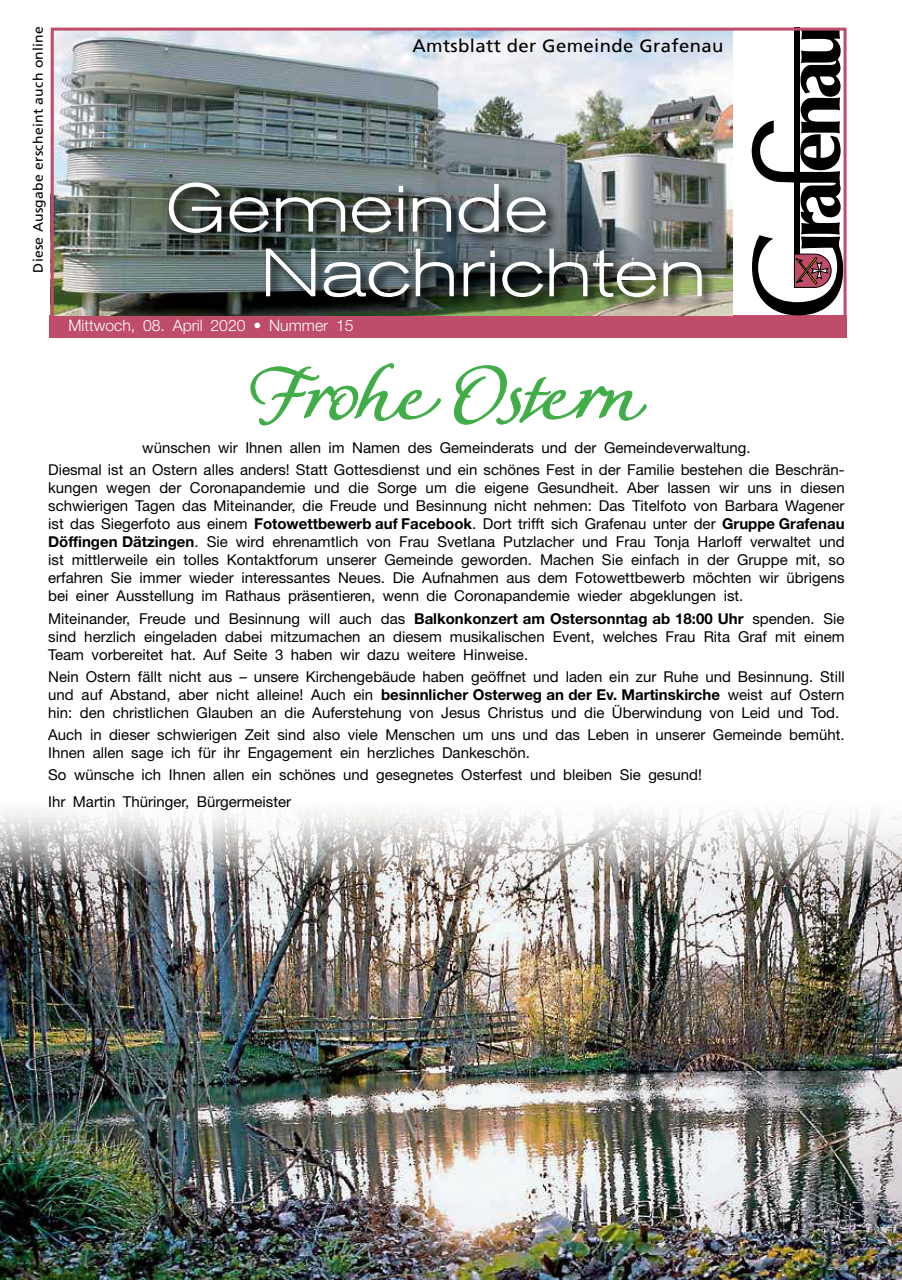
<style>
.page{position:relative;width:902px;height:1280px;background:#fff}
.page>*{position:absolute;margin:0;border:0;box-sizing:border-box;transform-origin:0 0}
.t1{font:73.5px "Florens Expert";letter-spacing:.01em;color:#41ad49}
.t2{font:300 67.5px/64.7px "Akzidenz Grot Ext BQ";color:#fff}
.t3{font:18px "Frutiger";letter-spacing:.02em;color:#000}
.t4{font:300 15.75px "Helvetica Neue";color:#fff}
.t5{font:15px/18px "Helvetica Neue";color:#000;text-align:justify}
.t6{font:13.5px "Frutiger";letter-spacing:.02em;color:#000}
.s1{font-weight:700}
</style>
<div class="page">
<div style="left:49px;top:315px;width:797px;height:22px;background:#bf4d69"></div>
<img style="left:55px;top:32px;width:677px;height:283px">
<svg style="left:166px;top:180px;width:394px;height:68px;background:#4b5553"></svg>
<img style="left:262px;top:245px;width:454px;height:67px">
<div style="left:794px;top:27px;width:5px;height:261px;background:#4d1f2a"></div>
<svg style="left:751px;top:32px;width:91px;height:283px"></svg>
<div style="left:51px;top:28px;width:795px;height:308px;border:3px solid #bf4d69"></div>
<img style="left:0;top:811px;width:901px;height:469px">
<svg style="left:250px;top:363px;width:191px;height:62px"></svg>
<svg style="left:454px;top:365px;width:192px;height:60px"></svg>
<p class="t6" style="left:30px;top:273px;width:248px;rotate:-90deg">Diese Ausgabe erscheint auch online</p>
<p class="t3" style="left:412px;top:36px;width:312px">Amtsblatt der Gemeinde Grafenau</p>
<h2 class="t2" style="left:260px;top:177px;width:447px;text-indent:-95px">Gemeinde<br>Nachrichten</h2>
<p class="t4" style="left:68px;top:316px;width:287px">Mittwoch, 08. April 2020 • Nummer 15</p>
<h1 class="t1" style="left:250px;top:350px;width:394px">Frohe Ostern</h1>
<p class="t5" style="left:48px;top:436px;width:798px;line-height:22.2px;text-align:center">wünschen wir Ihnen allen im Namen des Gemeinderats und der Gemeindeverwaltung.<br>Diesmal ist an Ostern alles anders! Statt Gottesdienst und ein schönes Fest in der Familie bestehen die Beschrän-</p>
<p class="t5" style="left:48px;top:479px;width:798px">kungen wegen der Coronapandemie und die Sorge um die eigene Gesundheit. Aber lassen wir uns in diesen schwierigen Tagen das Miteinander, die Freude und Besinnung nicht nehmen: Das Titelfoto von Barbara Wagener ist das Siegerfoto aus einem <span class="s1">Fotowettbewerb auf Facebook</span>. Dort trifft sich Grafenau unter der <span class="s1">Gruppe Grafenau Döffingen Dätzingen</span>. Sie wird ehrenamtlich von Frau Svetlana Putzlacher und Frau Tonja Harloff verwaltet und ist mittlerweile ein tolles Kontaktforum unserer Gemeinde geworden. Machen Sie einfach in der Gruppe mit, so erfahren Sie immer wieder interessantes Neues. Die Aufnahmen aus dem Fotowettbewerb möchten wir übrigens bei einer Ausstellung im Rathaus präsentieren, wenn die Coronapandemie wieder abgeklungen ist.</p>
<p class="t5" style="left:48px;top:609px;width:797px">Miteinander, Freude und Besinnung will auch das <span class="s1">Balkonkonzert am Ostersonntag ab 18:00 Uhr</span> spenden. Sie sind herzlich eingeladen dabei mitzumachen an diesem musikalischen Event, welches Frau Rita Graf mit einem Team vorbereitet hat. Auf Seite 3 haben wir dazu weitere Hinweise.</p>
<p class="t5" style="left:48px;top:667px;width:798px">Nein Ostern fällt nicht aus – unsere Kirchengebäude haben geöffnet und laden ein zur Ruhe und Besinnung. Still und auf Abstand, aber nicht alleine! Auch ein <span class="s1">besinnlicher Osterweg an der Ev. Martinskirche</span> weist auf Ostern hin: den christlichen Glauben an die Auferstehung von Jesus Christus und die Überwindung von Leid und Tod.</p>
<p class="t5" style="left:48px;top:725px;width:797px">Auch in dieser schwierigen Zeit sind also viele Menschen um uns und das Leben in unserer Gemeinde bemüht.<br>Ihnen allen sage ich für ihr Engagement ein herzliches Dankeschön.</p>
<p class="t5" style="left:48px;top:761px;width:655px;line-height:26.5px">So wünsche ich Ihnen allen ein schönes und gesegnetes Osterfest und bleiben Sie gesund!<br>Ihr Martin Thüringer, Bürgermeister</p>
</div>
